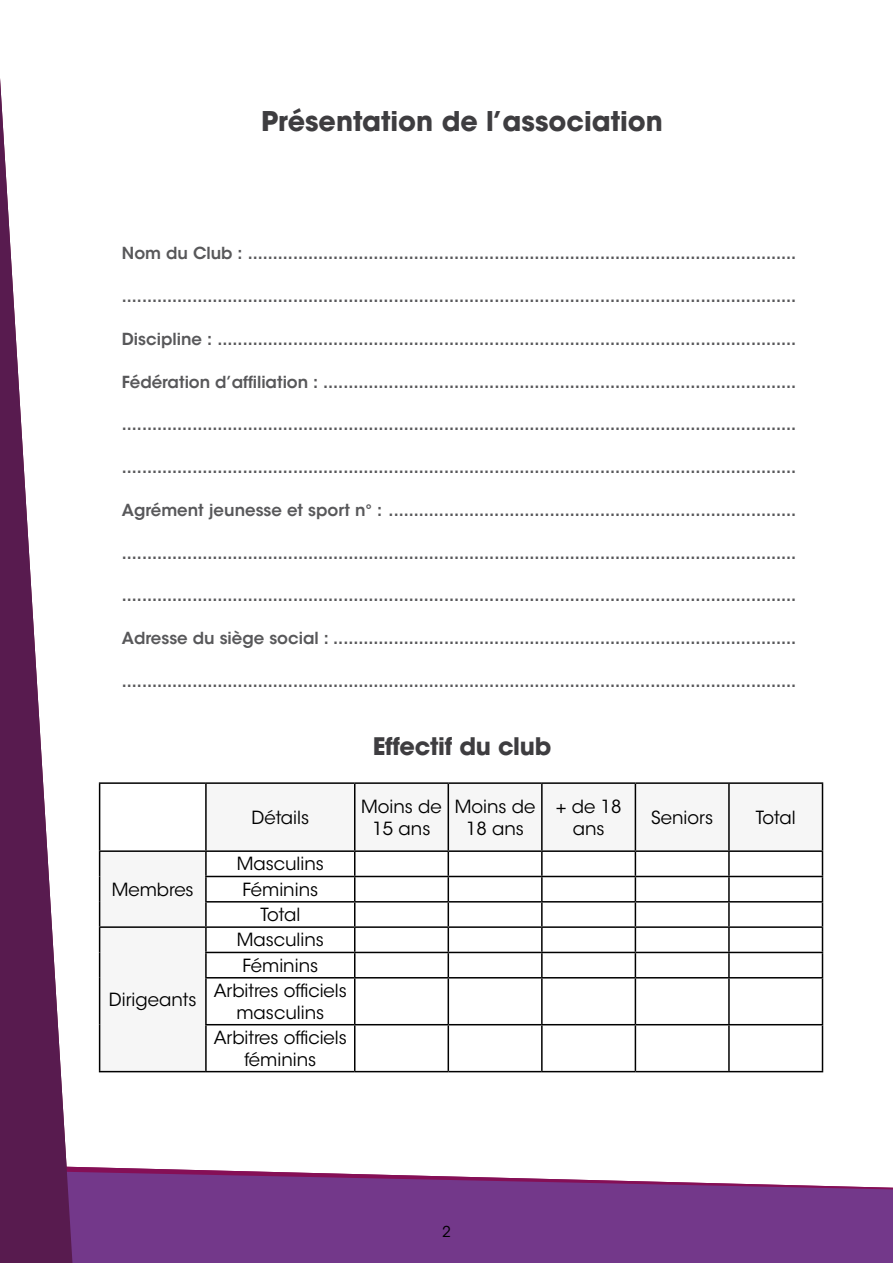
<style>
.page{position:relative;width:893px;height:1263px;background:#fff}
.page>*{position:absolute;margin:0;border:0;box-sizing:border-box;transform-origin:0 0}
.t1{font:700 27px "ITC Avant Garde Std";color:#3e3d40}
.t2{font:700 24px "ITC Avant Garde Std";letter-spacing:-.01em;color:#3e3d40}
.t3{font:18px/25.3px "ITC Avant Garde Std";color:#000;text-align:center}
.t4{font:600 16.5px "ITC Avant Garde Std";color:#58585a}
.t5{font:15px "ITC Avant Garde Std";color:#000}
</style>
<div class="page">
<svg style="left:73px;top:1170px;width:820px;height:93px;background:#7e4691"></svg>
<svg style="left:0;top:78px;width:73px;height:1185px"></svg>
<svg style="left:100px;top:784px;width:722px;height:287px"></svg>
<hr style="left:99px;top:782px;width:107px;height:2px;background:#000">
<hr style="left:99px;top:784px;width:1px;height:66px;background:#000">
<hr style="left:541px;top:852px;width:2px;height:24px;background:#000">
<hr style="left:728px;top:852px;width:2px;height:24px;background:#000">
<hr style="left:205px;top:876px;width:150px;height:1px;background:#000">
<hr style="left:355px;top:876px;width:93px;height:1px;background:#000">
<hr style="left:448px;top:876px;width:94px;height:1px;background:#000">
<hr style="left:542px;top:876px;width:93px;height:1px;background:#000">
<hr style="left:541px;top:877px;width:2px;height:24px;background:#000">
<hr style="left:635px;top:876px;width:94px;height:1px;background:#000">
<hr style="left:729px;top:876px;width:94px;height:1px;background:#000">
<hr style="left:728px;top:877px;width:2px;height:24px;background:#000">
<hr style="left:205px;top:901px;width:150px;height:1px;background:#000">
<hr style="left:355px;top:901px;width:93px;height:1px;background:#000">
<hr style="left:448px;top:901px;width:94px;height:1px;background:#000">
<hr style="left:542px;top:901px;width:93px;height:1px;background:#000">
<hr style="left:541px;top:902px;width:2px;height:24px;background:#000">
<hr style="left:635px;top:901px;width:94px;height:1px;background:#000">
<hr style="left:729px;top:901px;width:94px;height:1px;background:#000">
<hr style="left:728px;top:902px;width:2px;height:24px;background:#000">
<hr style="left:206px;top:926px;width:149px;height:2px;background:#000">
<hr style="left:355px;top:926px;width:93px;height:2px;background:#000">
<hr style="left:448px;top:926px;width:94px;height:2px;background:#000">
<hr style="left:542px;top:926px;width:93px;height:2px;background:#000">
<hr style="left:541px;top:928px;width:2px;height:24px;background:#000">
<hr style="left:635px;top:926px;width:94px;height:2px;background:#000">
<hr style="left:729px;top:926px;width:94px;height:2px;background:#000">
<hr style="left:728px;top:928px;width:2px;height:24px;background:#000">
<hr style="left:205px;top:952px;width:150px;height:1px;background:#000">
<hr style="left:355px;top:952px;width:93px;height:1px;background:#000">
<svg style="left:354px;top:852px;width:1px;height:125px"></svg>
<hr style="left:448px;top:952px;width:94px;height:1px;background:#000">
<svg style="left:448px;top:852px;width:1px;height:125px"></svg>
<hr style="left:542px;top:952px;width:93px;height:1px;background:#000">
<hr style="left:541px;top:953px;width:2px;height:24px;background:#000">
<hr style="left:635px;top:952px;width:94px;height:1px;background:#000">
<svg style="left:635px;top:852px;width:1px;height:125px"></svg>
<hr style="left:729px;top:952px;width:94px;height:1px;background:#000">
<hr style="left:728px;top:953px;width:2px;height:24px;background:#000">
<svg style="left:822px;top:852px;width:1px;height:125px"></svg>
<hr style="left:205px;top:977px;width:150px;height:1px;background:#000">
<hr style="left:355px;top:977px;width:93px;height:1px;background:#000">
<hr style="left:354px;top:978px;width:1px;height:46px;background:#000">
<hr style="left:448px;top:977px;width:94px;height:1px;background:#000">
<hr style="left:448px;top:978px;width:1px;height:46px;background:#000">
<hr style="left:542px;top:977px;width:93px;height:1px;background:#000">
<hr style="left:541px;top:978px;width:2px;height:46px;background:#000">
<hr style="left:635px;top:977px;width:94px;height:1px;background:#000">
<hr style="left:635px;top:978px;width:1px;height:46px;background:#000">
<hr style="left:729px;top:977px;width:94px;height:1px;background:#000">
<hr style="left:728px;top:978px;width:2px;height:46px;background:#000">
<hr style="left:822px;top:978px;width:1px;height:46px;background:#000">
<hr style="left:205px;top:1024px;width:150px;height:1px;background:#000">
<hr style="left:355px;top:1024px;width:93px;height:1px;background:#000">
<hr style="left:354px;top:1025px;width:1px;height:46px;background:#000">
<hr style="left:448px;top:1024px;width:94px;height:1px;background:#000">
<hr style="left:448px;top:1025px;width:1px;height:46px;background:#000">
<hr style="left:542px;top:1024px;width:93px;height:1px;background:#000">
<hr style="left:541px;top:1025px;width:2px;height:46px;background:#000">
<hr style="left:635px;top:1024px;width:94px;height:1px;background:#000">
<hr style="left:635px;top:1025px;width:1px;height:46px;background:#000">
<hr style="left:729px;top:1024px;width:94px;height:1px;background:#000">
<hr style="left:728px;top:1025px;width:2px;height:46px;background:#000">
<hr style="left:822px;top:1025px;width:1px;height:46px;background:#000">
<hr style="left:206px;top:1071px;width:149px;height:1px;background:#000">
<hr style="left:355px;top:1071px;width:93px;height:1px;background:#000">
<hr style="left:448px;top:1071px;width:94px;height:1px;background:#000">
<hr style="left:542px;top:1071px;width:93px;height:1px;background:#000">
<hr style="left:635px;top:1071px;width:94px;height:1px;background:#000">
<hr style="left:729px;top:1071px;width:94px;height:1px;background:#000">
<hr style="left:206px;top:782px;width:149px;height:2px;background:#000">
<hr style="left:205px;top:784px;width:2px;height:66px;background:#000">
<hr style="left:206px;top:850px;width:149px;height:2px;background:#000">
<hr style="left:355px;top:782px;width:93px;height:2px;background:#000">
<hr style="left:354px;top:784px;width:1px;height:66px;background:#000">
<hr style="left:355px;top:850px;width:93px;height:2px;background:#000">
<hr style="left:448px;top:782px;width:94px;height:2px;background:#000">
<hr style="left:448px;top:784px;width:1px;height:66px;background:#000">
<hr style="left:448px;top:850px;width:94px;height:2px;background:#000">
<hr style="left:542px;top:782px;width:93px;height:2px;background:#000">
<hr style="left:541px;top:784px;width:2px;height:66px;background:#000">
<hr style="left:542px;top:850px;width:93px;height:2px;background:#000">
<hr style="left:635px;top:782px;width:94px;height:2px;background:#000">
<hr style="left:635px;top:784px;width:1px;height:66px;background:#000">
<hr style="left:635px;top:850px;width:94px;height:2px;background:#000">
<hr style="left:729px;top:782px;width:94px;height:2px;background:#000">
<hr style="left:728px;top:784px;width:2px;height:66px;background:#000">
<hr style="left:822px;top:784px;width:1px;height:66px;background:#000">
<hr style="left:729px;top:850px;width:94px;height:2px;background:#000">
<hr style="left:99px;top:850px;width:107px;height:2px;background:#000">
<hr style="left:205px;top:852px;width:2px;height:24px;background:#000">
<hr style="left:205px;top:877px;width:2px;height:24px;background:#000">
<hr style="left:205px;top:902px;width:2px;height:24px;background:#000">
<hr style="left:99px;top:926px;width:107px;height:2px;background:#000">
<hr style="left:205px;top:928px;width:2px;height:24px;background:#000">
<svg style="left:99px;top:852px;width:1px;height:126px"></svg>
<hr style="left:205px;top:953px;width:2px;height:24px;background:#000">
<hr style="left:99px;top:978px;width:1px;height:47px;background:#000">
<hr style="left:205px;top:978px;width:2px;height:46px;background:#000">
<hr style="left:99px;top:1025px;width:1px;height:46px;background:#000">
<hr style="left:205px;top:1025px;width:2px;height:46px;background:#000">
<hr style="left:99px;top:1071px;width:107px;height:1px;background:#000">
<h1 class="t1" style="left:261px;top:103px;width:403px">Présentation de l’association</h1>
<p class="t4" style="left:122px;top:243px;width:676px">Nom du Club : .............................................................................................................</p>
<p class="t4" style="left:122px;top:286px;width:676px">......................................................................................................................................</p>
<p class="t4" style="left:122px;top:328px;width:676px">Discipline : ...................................................................................................................</p>
<p class="t4" style="left:122px;top:371px;width:676px">Fédération d’affiliation : ..............................................................................................</p>
<p class="t4" style="left:122px;top:414px;width:676px">......................................................................................................................................</p>
<p class="t4" style="left:122px;top:457px;width:676px">......................................................................................................................................</p>
<p class="t4" style="left:122px;top:499px;width:676px">Agrément jeunesse et sport n° : .................................................................................</p>
<p class="t4" style="left:122px;top:542px;width:676px">......................................................................................................................................</p>
<p class="t4" style="left:122px;top:585px;width:676px">......................................................................................................................................</p>
<p class="t4" style="left:122px;top:628px;width:676px">Adresse du siège social : ............................................................................................</p>
<p class="t4" style="left:122px;top:670px;width:676px">......................................................................................................................................</p>
<h2 class="t2" style="left:373px;top:730px;width:180px">Effectif du club</h2>
<p class="t3" style="left:112px;top:877px;width:83px">Membres</p>
<p class="t3" style="left:109px;top:987px;width:89px">Dirigeants</p>
<p class="t3" style="left:252px;top:805px;width:59px">Détails</p>
<p class="t3" style="left:361px;top:796px;width:82px;line-height:21.6px">Moins de<br>15 ans</p>
<p class="t3" style="left:455px;top:796px;width:82px;line-height:21.6px">Moins de<br>18 ans</p>
<p class="t3" style="left:556px;top:796px;width:67px;line-height:21.6px">+ de 18 ans</p>
<p class="t3" style="left:651px;top:805px;width:63px">Seniors</p>
<p class="t3" style="left:756px;top:805px;width:41px">Total</p>
<p class="t3" style="left:237px;top:851px;width:89px">Masculins<br>Féminins<br>Total</p>
<p class="t3" style="left:214px;top:927px;width:135px">Masculins<br>Féminins<br>Arbitres officiels</p>
<p class="t3" style="left:214px;top:1000px;width:135px">masculins<br>Arbitres officiels</p>
<p class="t3" style="left:244px;top:1047px;width:73px">féminins</p>
<p class="t5" style="left:442px;top:1222px;width:10px">2</p>
</div>
